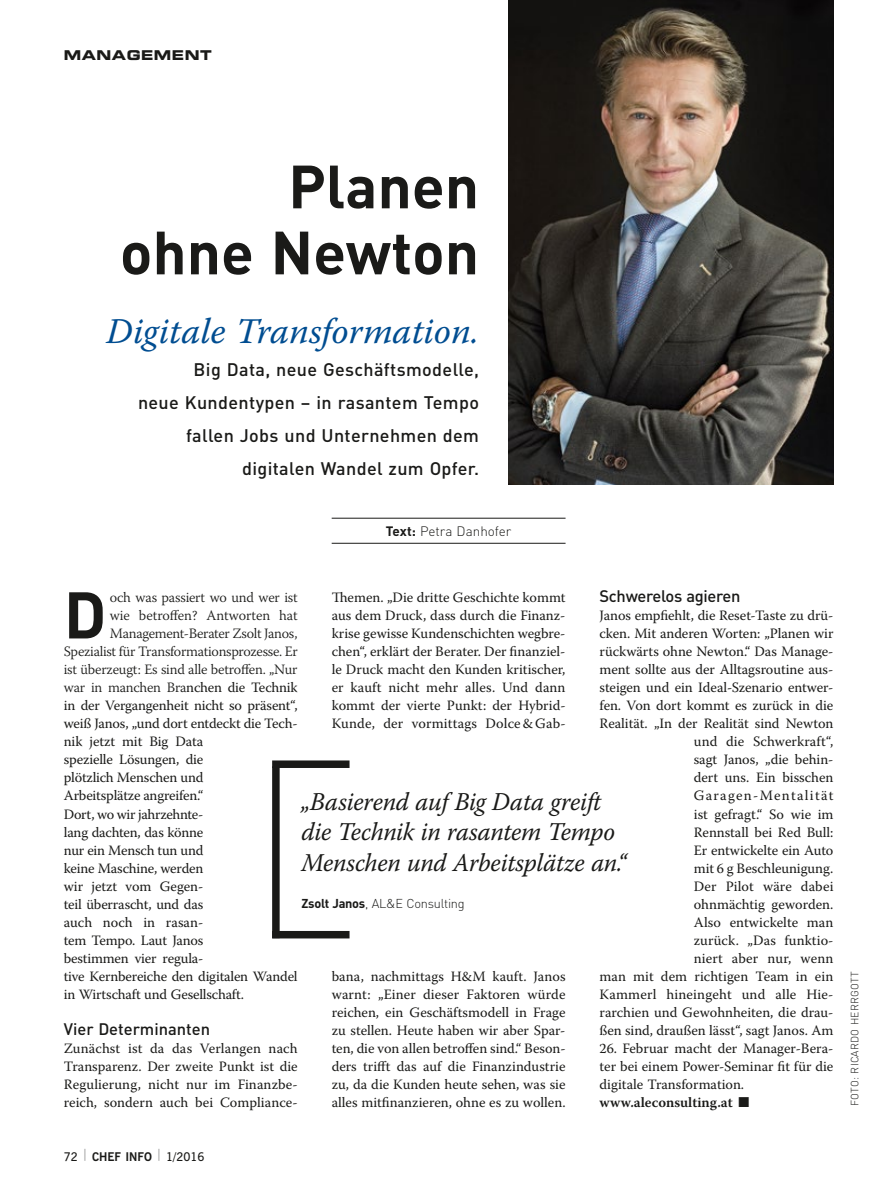
<style>
.page{position:relative;width:893px;height:1191px;background:#fff}
.page>*{position:absolute;margin:0;border:0;box-sizing:border-box;transform-origin:0 0}
.t1{font:64.8px "DIN Bold";color:#1a1a18}
.t2{font:60px/66px "DIN Bold";color:#1a1a18;text-align:right}
.t3{font:italic 36px "Warnock Pro";color:#004d91}
.t4{font:italic 25.5px/30.6px "Warnock Pro";letter-spacing:-.01em;color:#1a1a18;scale:.96 1}
.t5{font:18px/33px "DIN Medium";letter-spacing:.02em;color:#1a1a18;text-align:right}
.t6{font:16.5px "DIN Medium";letter-spacing:-.01em;color:#1a1a18}
.t7{font:14.25px/18px "Warnock Pro";letter-spacing:-.005em;color:#1a1a18;text-align:justify}
.t8{font:300 14.25px "Warnock Pro";letter-spacing:-.015em;color:#1a1a18}
.t9{font:13.5px "DIN Light";color:#1a1a18}
.t10{font:13.5px "Eurostile LT Std Bold Ex 2";letter-spacing:.04em;color:#1a1a18}
.t11{font:12.75px "DIN Light";letter-spacing:-.02em;color:#1a1a18}
.t12{font:600 12px "News Gothic BT";color:#1a1a18}
.t13{font:10.5px "DIN Light";letter-spacing:.02em;color:#1a1a18}
.s1{font-family:"DIN Bold"}
.s2{font-weight:600}
.s3{font-weight:400}
.s4{font-weight:700}
</style>
<div class="page">
<img style="left:508px;top:0;width:325px;height:484px">
<hr style="left:332px;top:543px;width:234px;height:1px;background:#1a1a18">
<hr style="left:332px;top:518px;width:234px;height:1px;background:#1a1a18">
<div style="left:272px;top:766px;width:8px;height:172px;background:#1a1a18"></div>
<div style="left:272px;top:760px;width:78px;height:8px;background:#1a1a18"></div>
<div style="left:272px;top:931px;width:78px;height:7px;background:#1a1a18"></div>
<p class="t10" style="left:64px;top:46px;width:149px">MANAGEMENT</p>
<h2 class="t2" style="left:120px;top:151px;width:361px">Planen<br>ohne Newton</h2>
<h3 class="t3" style="left:106px;top:310px;width:374px">Digitale Transformation.</h3>
<p class="t5" style="left:138px;top:353px;width:343px">Big Data, neue Geschäftsmodelle,<br>neue Kundentypen – in rasantem Tempo fallen Jobs und Unternehmen dem digitalen Wandel zum Opfer.</p>
<p class="t9" style="left:386px;top:522px;width:127px"><span class="s1">Text:</span> Petra Danhofer</p>
<p class="t6" style="left:600px;top:586px;width:142px">Schwerelos agieren</p>
<p class="t7" style="left:600px;top:606px;width:235px;text-align:right">Janos empfiehlt, die Reset-Taste zu drü&shy;cken. Mit anderen Worten: „Planen wir rückwärts ohne Newton.“ Das Manage&shy;ment sollte aus der Alltagsroutine aus&shy;steigen und ein Ideal-Szenario entwer&shy;fen. Von dort kommt es zurück in die<br>Realität. „In der Realität sind Newton und die Schwerkraft“,<br>sagt Janos, „die behin-<br>dert uns. Ein bisschen<br>Garagen-Mentalität<br>ist gefragt.“ So wie im<br>Rennstall bei Red Bull:<br>Er entwickelte ein Auto<br>mit 6 g Beschleunigung.<br>Der Pilot wäre dabei<br>ohnmächtig geworden.<br>Also entwickelte man<br>zurück. „Das funktio-<br>niert aber nur, wenn<br>man mit dem richtigen Team in ein<br>Kammerl hineingeht und alle Hie&shy;rarchien und Gewohnheiten, die drau&shy;ßen sind, draußen lässt“, sagt Janos. Am</p>
<p class="t7" style="left:600px;top:1038px;width:235px;text-align:left">26. Februar macht der Manager-Bera&shy;ter bei einem Power-Seminar fit für die digitale Transformation. <span class="s2">www.aleconsulting.at</span> ■</p>
<h1 class="t1" style="left:64px;top:572px;width:44px">D</h1>
<p class="t8" style="left:110px;top:589px;width:189px">och was passiert wo und wer ist</p>
<p class="t7" style="left:332px;top:588px;width:235px">Themen. „Die dritte Geschichte kommt aus dem Druck, dass durch die Finanz&shy;krise gewisse Kundenschichten wegbre&shy;chen“, erklärt der Berater. Der finanziel&shy;le Druck macht den Kunden kritischer, er kauft nicht mehr alles. Und dann kommt der vierte Punkt: der Hybrid-Kunde, der vormittags Dolce&amp;Gab-</p>
<p class="t8" style="left:110px;top:607px;width:189px">wie betroffen? Antworten hat</p>
<p class="t8" style="left:110px;top:625px;width:189px">Management-Berater Zsolt Janos,</p>
<p class="t8" style="left:64px;top:643px;width:236px">Spezialist für Transformationsprozesse. Er</p>
<p class="t8" style="left:64px;top:661px;width:235px">ist überzeugt: Es sind alle betroffen. „Nur</p>
<p class="t8" style="left:64px;top:679px;width:235px">war in manchen Bra<span class="s3">nchen die Technik</span></p>
<p class="t7" style="left:64px;top:696px;width:235px">in der Vergangenheit nicht so präsent“,</p>
<p class="t7" style="left:64px;top:714px;width:235px">weiß Janos, „und dort entdeckt die Tech-</p>
<p class="t7" style="left:64px;top:732px;width:141px">nik jetzt mit Big Data</p>
<p class="t7" style="left:64px;top:750px;width:141px">spezielle Lösungen, die</p>
<p class="t7" style="left:64px;top:768px;width:141px">plötzlich Menschen und</p>
<p class="t7" style="left:64px;top:786px;width:141px">Arbeitsplätze angreifen.“</p>
<p class="t7" style="left:64px;top:804px;width:141px">Dort, wo wir jahrzehnte-</p>
<p class="t7" style="left:64px;top:822px;width:141px">lang dachten, das könne</p>
<p class="t7" style="left:64px;top:840px;width:141px">nur ein Mensch tun und</p>
<p class="t7" style="left:64px;top:858px;width:141px">keine Maschine, werden</p>
<p class="t7" style="left:64px;top:876px;width:141px">wir jetzt vom Gegen-</p>
<p class="t7" style="left:64px;top:894px;width:141px">teil überrascht, und das</p>
<p class="t7" style="left:64px;top:912px;width:141px">auch noch in rasan-</p>
<p class="t7" style="left:64px;top:930px;width:141px">tem Tempo. Laut Janos</p>
<p class="t7" style="left:64px;top:948px;width:141px">bestimmen vier regula-</p>
<p class="t7" style="left:64px;top:966px;width:235px">tive Kernbereiche den digitalen Wandel</p>
<p class="t7" style="left:64px;top:984px;width:182px">in Wirtschaft und Gesellschaft.</p>
<p class="t6" style="left:64px;top:1018px;width:148px">Vier Determinanten</p>
<p class="t7" style="left:64px;top:1038px;width:235px">Zunächst ist da das Verlangen nach Transparenz. Der zweite Punkt ist die Regulierung, nicht nur im Finanzbe&shy;reich, sondern auch bei Compliance-</p>
<h3 class="t4" style="left:301px;top:785px;width:340px">„Basierend auf Big Data greift die Technik in rasantem Tempo<br>Menschen und Arbeitsplätze an.“</h3>
<p class="t11" style="left:301px;top:895px;width:165px"><span class="s1">Zsolt Janos</span>, AL&amp;E Consulting</p>
<p class="t7" style="left:332px;top:966px;width:235px">bana, nachmittags H&amp;M kauft. Janos warnt: „Einer dieser Faktoren würde reichen, ein Geschäftsmodell in Frage zu stellen. Heute haben wir aber Spar&shy;ten, die von allen betroffen sind.“ Beson&shy;ders trifft das auf die Finanzindustrie zu, da die Kunden heute sehen, was sie alles mitfinanzieren, ohne es zu wollen.</p>
<p class="t12" style="left:64px;top:1149px;width:142px">72 <sup>|</sup> <span class="s4">CHEF INFO</span> <sup>|</sup> 1/2016</p>
<p class="t13" style="left:848px;top:1106px;width:136px;rotate:-90deg">FOTO: RICARDO HERRGOTT</p>
</div>
